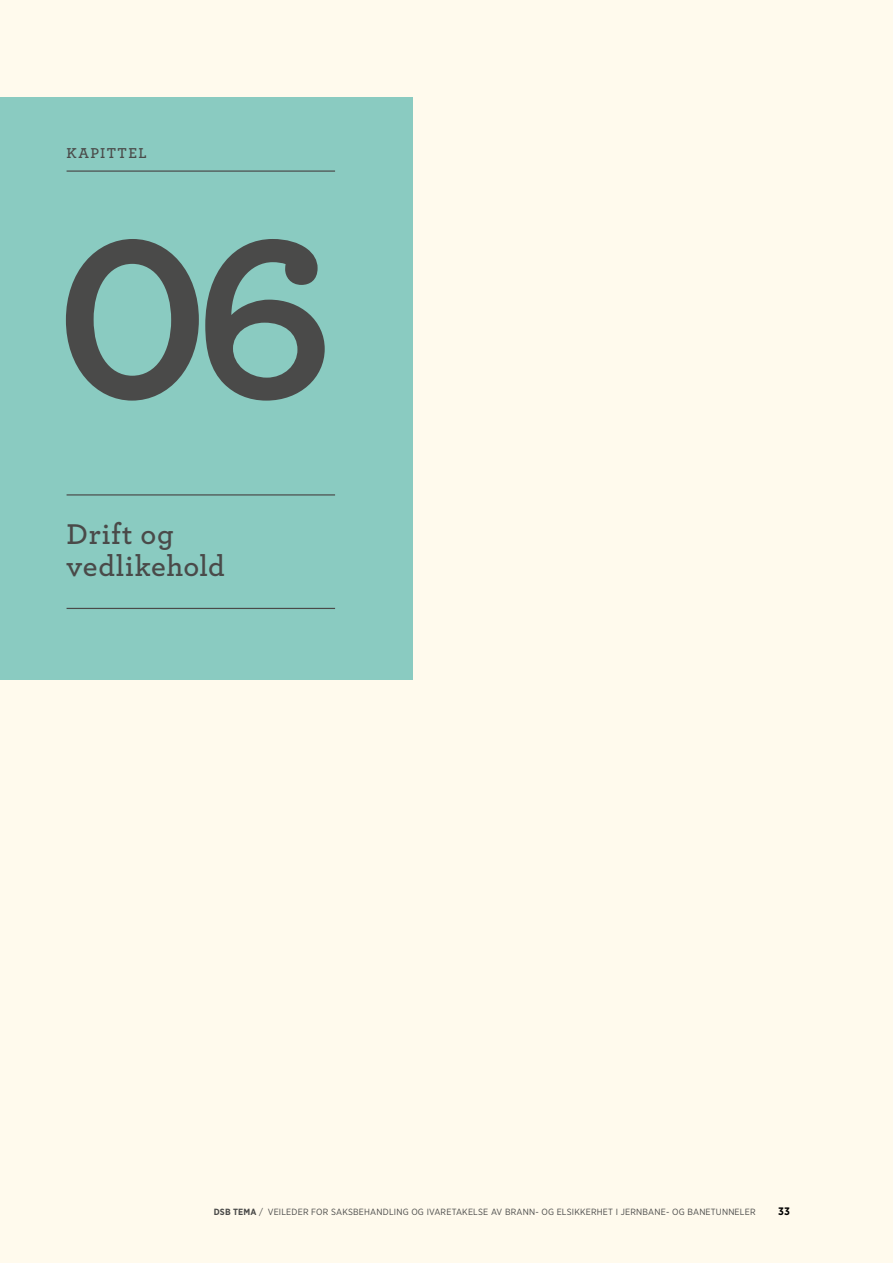
<style>
.page{position:relative;width:893px;height:1263px;background:#fffaed}
.page>*{position:absolute;margin:0;border:0;box-sizing:border-box;transform-origin:0 0}
.t1{font:700 237px "Archer";color:#4a4a49}
.t2{font:600 30px/31.5px "Archer";letter-spacing:.02em;color:#4a4a49}
.t3{font:600 15px "Archer";letter-spacing:.09em;color:#4a4a49}
.t4{font:700 10.8px "Gotham Narrow";color:#000}
.t5{font:9px "Gotham Narrow";letter-spacing:.02em;color:#4a4a49}
.s1{font-weight:700}
</style>
<div class="page">
<div style="left:0;top:97px;width:412px;height:583px;background:#8acbc1"></div>
<hr style="left:67px;top:170px;width:268px;height:2px;background:#4a4a49">
<hr style="left:67px;top:494px;width:268px;height:1px;background:#4a4a49">
<hr style="left:67px;top:608px;width:268px;height:1px;background:#4a4a49">
<h3 class="t3" style="left:67px;top:141px;width:82px">KAPITTEL</h3>
<h1 class="t1" style="left:54px;top:132px;width:280px">06</h1>
<h2 class="t2" style="left:67px;top:517px;width:160px">Drift og vedlikehold</h2>
<p class="t5" style="left:214px;top:1206px;width:543px"><span class="s1">DSB TEMA</span> / VEILEDER FOR SAKSBEHANDLING OG IVARETAKELSE AV BRANN- OG ELSIKKERHET I JERNBANE- OG BANETUNNELER</p>
<p class="t4" style="left:778px;top:1204px;width:13px">33</p>
</div>
